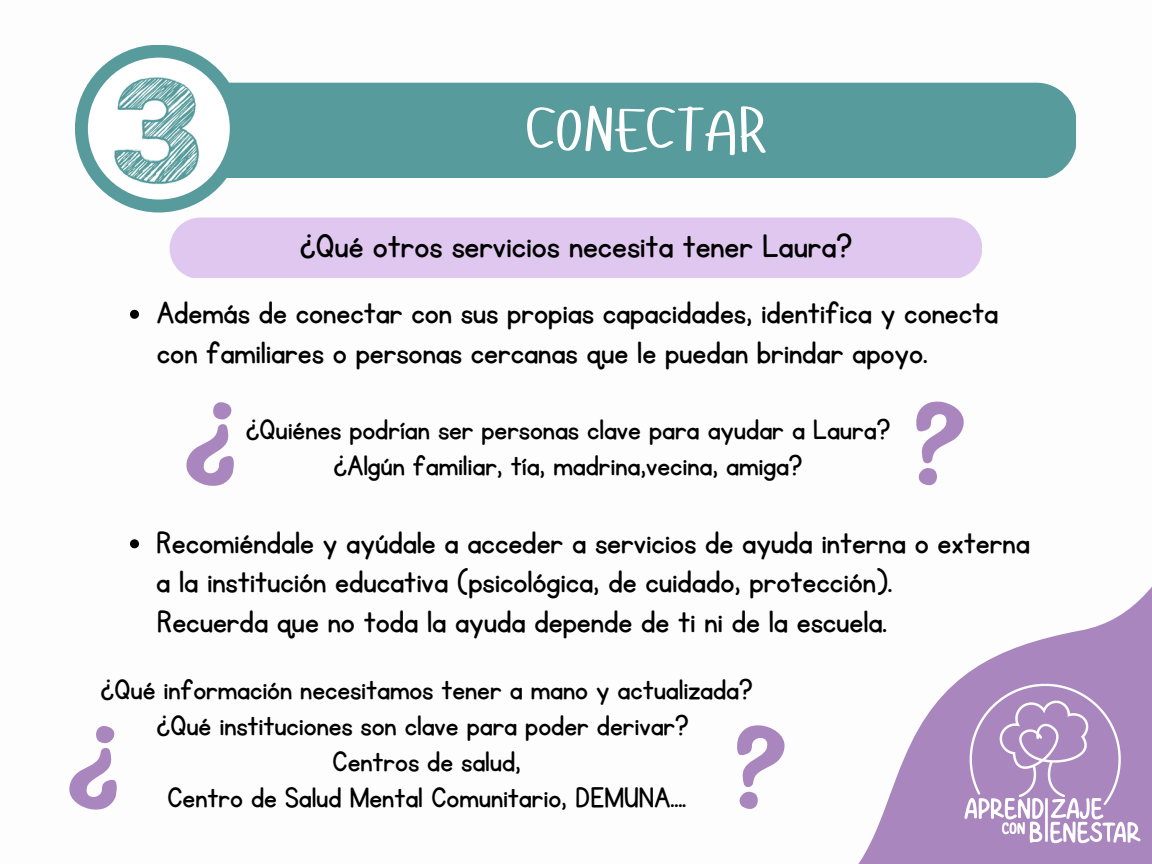
<style>
.page{position:relative;width:1152px;height:864px;background:#fff}
.page>*{position:absolute;margin:0;border:0;box-sizing:border-box;transform-origin:0 0}
.t1{font:62.4px "Hangyaboly";color:#fff}
.t2{font:38.4px "KG Primary Penmanship";letter-spacing:-.005em;color:#000}
.t3{font:36px/39.3px "KG Primary Penmanship";letter-spacing:-.005em;color:#000}
.t4{font:33px/36px "KG Primary Penmanship";color:#000;text-align:center}
</style>
<div class="page">
<div style="left:227px;top:83px;width:849px;height:95px;background:#579b9c"></div>
<div style="left:75px;top:45px;width:168px;height:167px;background:#579b9c;border-radius:50%"></div>
<img style="left:88px;top:58px;width:142px;height:142px;border-radius:50%">
<svg style="left:858px;top:586px;width:294px;height:278px"></svg>
<img style="left:954px;top:664px;width:198px;height:198px">
<div style="left:170px;top:218px;width:812px;height:60px;background:#e0c7ef"></div>
<svg style="left:130px;top:310px;width:9px;height:9px"></svg>
<svg style="left:130px;top:539px;width:9px;height:9px"></svg>
<svg style="left:916px;top:401px;width:48px;height:85px"></svg>
<svg style="left:186px;top:402px;width:48px;height:84px"></svg>
<svg style="left:69px;top:726px;width:48px;height:84px"></svg>
<svg style="left:737px;top:725px;width:48px;height:84px"></svg>
<h1 class="t1" style="left:525px;top:89px;width:243px">CONECTAR</h1>
<p class="t2" style="left:300px;top:228px;width:554px">¿Qué otros servicios necesita tener Laura?</p>
<p class="t3" style="left:156px;top:294px;width:844px">Además de conectar con sus propias capacidades, identifica y conecta</p>
<p class="t3" style="left:157px;top:334px;width:772px">con familiares o personas cercanas que le puedan brindar apoyo.</p>
<p class="t4" style="left:246px;top:413px;width:646px">¿Quiénes podrían ser personas clave para ayudar a Laura? ¿Algún familiar, tía, madrina,vecina, amiga?</p>
<p class="t3" style="left:156px;top:524px;width:875px">Recomiéndale y ayúdale a acceder a servicios de ayuda interna o externa a la institución educativa (psicológica, de cuidado, protección).</p>
<p class="t3" style="left:157px;top:603px;width:732px">Recuerda que no toda la ayuda depende de ti ni de la escuela.</p>
<p class="t4" style="left:101px;top:672px;width:654px">¿Qué información necesitamos tener a mano y actualizada? ¿Qué instituciones son clave para poder derivar?<br>Centros de salud,<br>Centro de Salud Mental Comunitario, DEMUNA....</p>
</div>
